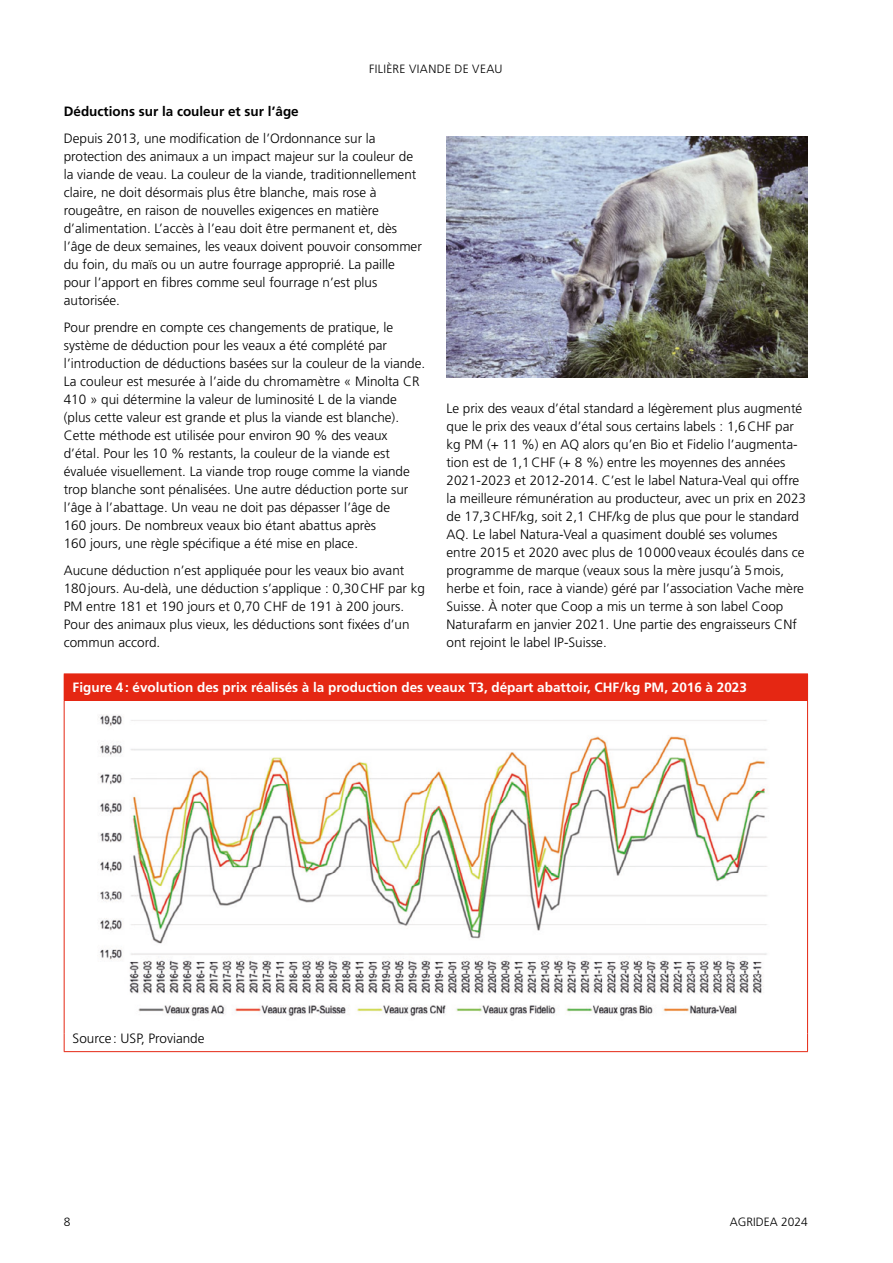
<style>
.page{position:relative;width:893px;height:1263px;background:#fff}
.page>*{position:absolute;margin:0;border:0;box-sizing:border-box;transform-origin:0 0}
.t1{font:300 13.5px/18px "Frutiger LT Pro";color:#000}
.t2{font:700 13.5px "Frutiger LT Pro";color:#fff}
.t3{font:700 13.5px "Frutiger LT Pro";color:#000}
.t4{font:300 12px "Frutiger LT Pro";letter-spacing:.02em;color:#000}
.t5{font:300 12px "Frutiger LT Pro";color:#000}
</style>
<div class="page">
<div style="left:64px;top:674px;width:743px;height:26px;background:#e52713"></div>
<hr style="left:64px;top:701px;width:1px;height:333px;background:#e52713">
<hr style="left:807px;top:701px;width:1px;height:333px;background:#e52713">
<svg style="left:64px;top:1034px;width:1px;height:17px"></svg>
<svg style="left:807px;top:1034px;width:1px;height:17px"></svg>
<hr style="left:64px;top:1051px;width:744px;height:1px;background:#e52713">
<hr style="left:64px;top:673px;width:744px;height:1px;background:#e52713">
<svg style="left:807px;top:674px;width:1px;height:26px"></svg>
<hr style="left:64px;top:700px;width:744px;height:1px;background:#e52713">
<img style="left:98px;top:714px;width:670px;height:303px">
<img style="left:446px;top:137px;width:362px;height:240px">
<p class="t4" style="left:369px;top:62px;width:135px">FILIÈRE VIANDE DE VEAU</p>
<p class="t3" style="left:64px;top:104px;width:237px">Déductions sur la couleur et sur l’âge</p>
<p class="t1" style="left:64px;top:130px;width:360px">Depuis 2013, une modification de l’Ordonnance sur la protection des animaux a un impact majeur sur la couleur de la viande de veau. La couleur de la viande, traditionnellement claire, ne doit désormais plus être blanche, mais rose à rougeâtre, en raison de nouvelles exigences en matière d’alimentation. L’accès à l’eau doit être permanent et, dès l’âge de deux semaines, les veaux doivent pouvoir consommer du foin, du maïs ou un autre fourrage approprié. La paille pour l’apport en fibres comme seul fourrage n’est plus autorisée.</p>
<p class="t1" style="left:64px;top:319px;width:363px">Pour prendre en compte ces changements de pratique, le système de déduction pour les veaux a été complété par l’introduction de déductions basées sur la couleur de la viande.<br>La couleur est mesurée à l’aide du chromamètre « Minolta CR 410 » qui détermine la valeur de luminosité L de la viande (plus cette valeur est grande et plus la viande est blanche).<br>Cette méthode est utilisée pour environ 90 % des veaux d’étal. Pour les 10 % restants, la couleur de la viande est évaluée visuellement. La viande trop rouge comme la viande trop blanche sont pénalisées. Une autre déduction porte sur l’âge à l’abattage. Un veau ne doit pas dépasser l’âge de<br>160 jours. De nombreux veaux bio étant abattus après<br>160 jours, une règle spécifique a été mise en place.</p>
<p class="t1" style="left:64px;top:562px;width:363px">Aucune déduction n’est appliquée pour les veaux bio avant 180jours. Au-delà, une déduction s’applique : 0,30CHF par kg PM entre 181 et 190 jours et 0,70 CHF de 191 à 200 jours.<br>Pour des animaux plus vieux, les déductions sont fixées d’un commun accord.</p>
<p class="t1" style="left:446px;top:400px;width:361px">Le prix des veaux d’étal standard a légèrement plus augmenté que le prix des veaux d’étal sous certains labels : 1,6CHF par kg PM (+ 11 %) en AQ alors qu’en Bio et Fidelio l’augmenta&shy;tion est de 1,1CHF (+ 8 %) entre les moyennes des années 2021-2023 et 2012-2014. C’est le label Natura-Veal qui offre la meilleure rémunération au producteur, avec un prix en 2023 de 17,3CHF/kg, soit 2,1 CHF/kg de plus que pour le standard AQ. Le label Natura-Veal a quasiment doublé ses volumes entre 2015 et 2020 avec plus de 10000veaux écoulés dans ce programme de marque (veaux sous la mère jusqu’à 5mois, herbe et foin, race à viande) géré par l’association Vache mère Suisse. À noter que Coop a mis un terme à son label Coop Naturafarm en janvier 2021. Une partie des engraisseurs CNf ont rejoint le label IP-Suisse.</p>
<p class="t2" style="left:73px;top:679px;width:676px">Figure 4: évolution des prix réalisés à la production des veaux T3, départ abattoir, CHF/kg PM, 2016 à 2023</p>
<p class="t1" style="left:73px;top:1029px;width:133px">Source: USP, Proviande</p>
<p class="t4" style="left:64px;top:1215px;width:8px">8</p>
<p class="t5" style="left:730px;top:1215px;width:80px">AGRIDEA 2024</p>
</div>
